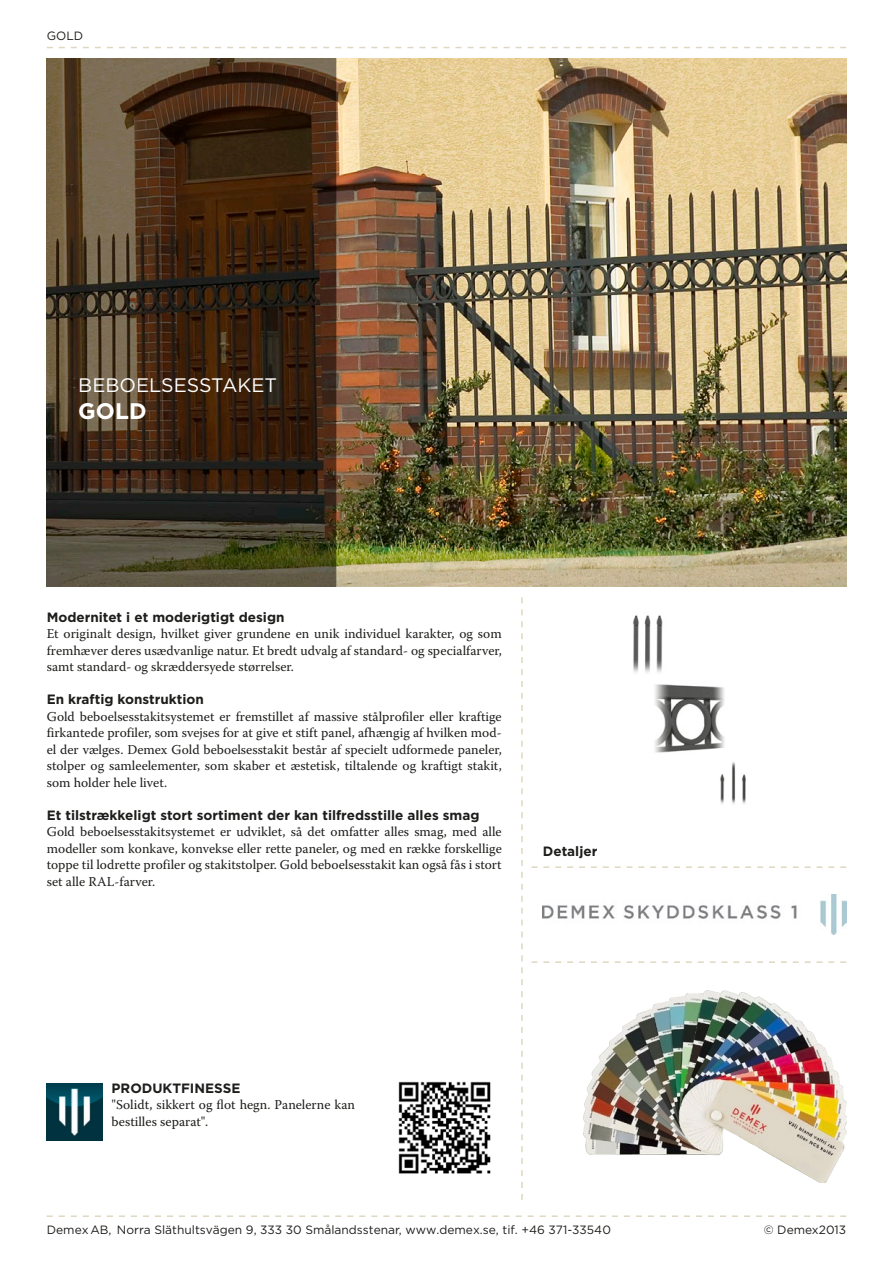
<style>
.page{position:relative;width:893px;height:1263px;background:#fff}
.page>*{position:absolute;margin:0;border:0;box-sizing:border-box;transform-origin:0 0}
.t1{font:700 22.5px "Gotham";color:#fff}
.t2{font:900 19.5px "Gotham";color:#fff}
.t3{font:13.5px/16.5px "Warnock Pro";color:#1d1d1b;text-align:justify}
.t4{font:700 13.5px "Gotham";color:#1d1d1b}
.t5{font:900 12px "Gotham";color:#1d1d1b}
.s1{font-weight:400}
</style>
<div class="page">
<svg style="left:47px;top:47px;width:799px;height:1px"></svg>
<svg style="left:47px;top:1215px;width:799px;height:2px"></svg>
<img style="left:543px;top:895px;width:303px;height:40px">
<svg style="left:521px;top:597px;width:2px;height:603px"></svg>
<svg style="left:531px;top:866px;width:315px;height:2px"></svg>
<svg style="left:531px;top:961px;width:315px;height:2px"></svg>
<img style="left:47px;top:1083px;width:56px;height:57px">
<img style="left:47px;top:59px;width:799px;height:528px">
<img style="left:584px;top:991px;width:262px;height:192px">
<img style="left:633px;top:615px;width:113px;height:189px">
<img style="left:398px;top:1081px;width:93px;height:93px">
<p class="t5" style="left:47px;top:29px;width:38px">GOLD</p>
<h2 class="t2" style="left:78px;top:374px;width:190px">STÄNGSEL YSTEM</h2>
<h2 class="t2" style="left:78px;top:374px;width:200px">BEBOELSESSTAKET</h2>
<h1 class="t1" style="left:78px;top:398px;width:70px">GOLD</h1>
<p class="t4" style="left:47px;top:609px;width:239px">Modernitet i et moderigtigt design</p>
<p class="t3" style="left:47px;top:625px;width:456px">Et originalt design, hvilket giver grundene en unik individuel karakter, og som fremhæver deres usædvanlige natur. Et bredt udvalg af standard- og specialfarver, samt standard- og skræddersyede størrelser.</p>
<p class="t4" style="left:47px;top:692px;width:159px">En kraftig konstruktion</p>
<p class="t3" style="left:47px;top:708px;width:456px">Gold beboelsesstakitsystemet er fremstillet af massive stålprofiler eller kraftige firkantede profiler, som svejses for at give et stift panel, afhængig af hvilken mod&shy;el der vælges. Demex Gold beboelsesstakit består af specielt udformede paneler, stolper og samleelementer, som skaber et æstetisk, tiltalende og kraftigt stakit, som holder hele livet.</p>
<p class="t4" style="left:47px;top:807px;width:434px">Et tilstrækkeligt stort sortiment der kan tilfredsstille alles smag</p>
<p class="t3" style="left:47px;top:823px;width:457px">Gold beboelsesstakitsystemet er udviklet, så det omfatter alles smag, med alle modeller som konkave, konvekse eller rette paneler, og med en række forskellige toppe til lodrette profiler og stakitstolper. Gold beboelsesstakit kan også fås i stort set alle RAL-farver.</p>
<p class="t4" style="left:543px;top:844px;width:56px">Detaljer</p>
<p class="t4" style="left:112px;top:1080px;width:130px">PRODUKTFINESSE</p>
<p class="t3" style="left:112px;top:1096px;width:245px">"Solidt, sikkert og flot hegn. Panelerne kan bestilles separat".</p>
<p class="t5" style="left:47px;top:1223px;width:566px">Demex AB, <span class="s1">Norra Släthultsvägen 9, 333 30</span> Smålandsstenar, www.demex.se, tif. +46 371-33540</p>
<p class="t5" style="left:764px;top:1223px;width:84px">© Demex2013</p>
</div>
